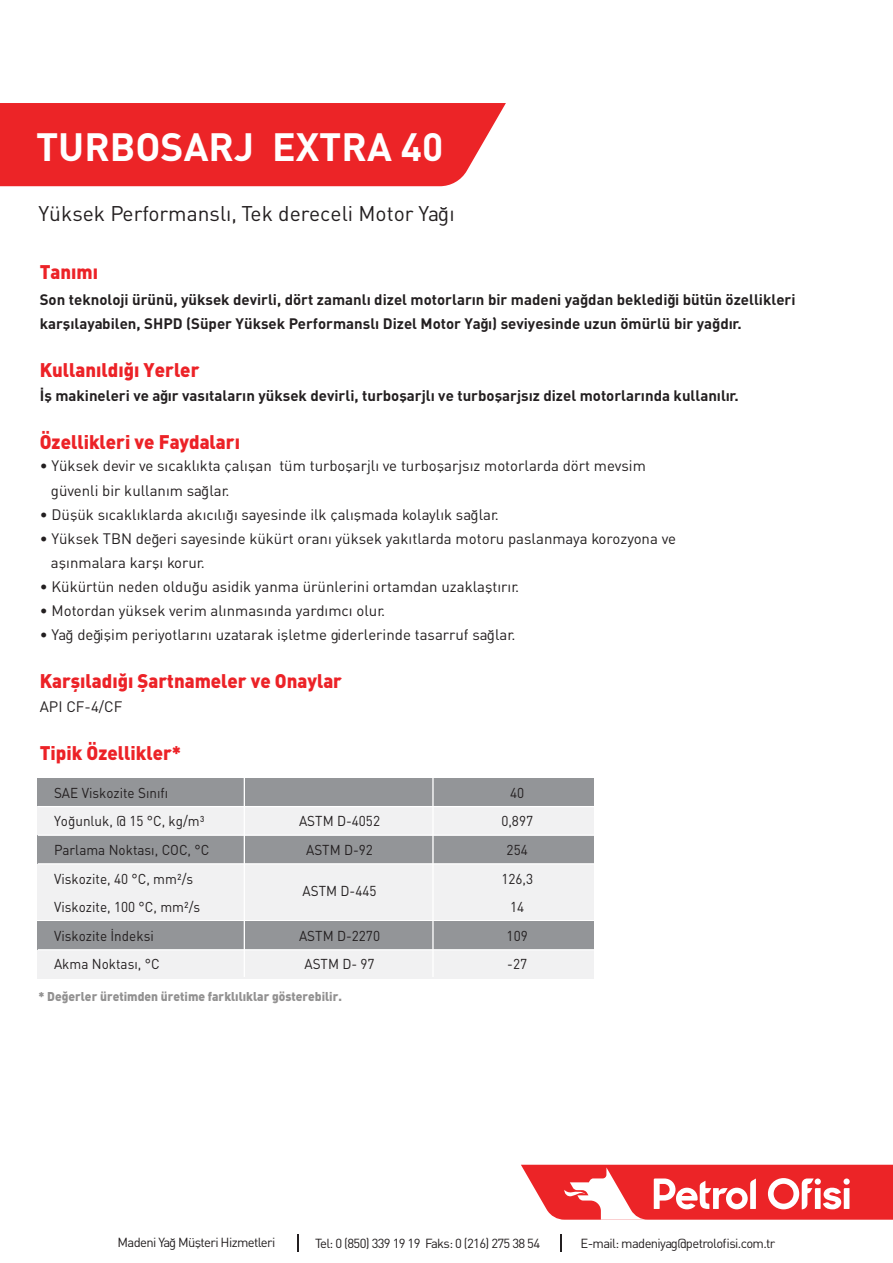
<style>
.page{position:relative;width:893px;height:1263px;background:#fff}
.page>*{position:absolute;margin:0;border:0;box-sizing:border-box;transform-origin:0 0}
.t1{font:39px "DINT Bold Tr";color:#fff}
.t2{font:21px "DIN Tr";color:#231f20}
.t3{font:900 19.5px "DIN";color:#ec2227;scale:.95 1}
.t4{font:15px/24px "DIN Tr";color:#231f20}
.t5{font:15px/24px "DINT Bold Tr";color:#231f20}
.t6{font:14.25px "DIN Tr";color:#231f20;scale:.95 1}
.t7{font:13.05px "DIN Tr";letter-spacing:-.05em;color:#231f20}
.t8{font:12.6px "DIN Black";color:#929191;scale:.95 1}
</style>
<div class="page">
<svg style="left:297px;top:1234px;width:1px;height:18px"></svg>
<svg style="left:560px;top:1234px;width:2px;height:18px"></svg>
<div style="left:0;top:103px;width:506px;height:83px;background:#ec2427"></div>
<svg style="left:521px;top:1165px;width:372px;height:55px"></svg>
<div style="left:38px;top:778px;width:556px;height:29px;background:#939598"></div>
<div style="left:38px;top:807px;width:556px;height:28px;background:#f1f1f2"></div>
<div style="left:38px;top:835px;width:556px;height:29px;background:#939598"></div>
<div style="left:38px;top:864px;width:556px;height:56px;background:#f1f1f2"></div>
<div style="left:38px;top:921px;width:556px;height:29px;background:#939598"></div>
<div style="left:38px;top:950px;width:556px;height:28px;background:#f1f1f2"></div>
<hr style="left:244px;top:778px;width:1px;height:199px;background:#fff">
<hr style="left:38px;top:806px;width:556px;height:1px;background:#fff">
<hr style="left:38px;top:835px;width:556px;height:1px;background:#fff">
<hr style="left:38px;top:863px;width:556px;height:1px;background:#fff">
<hr style="left:38px;top:949px;width:556px;height:1px;background:#fff">
<hr style="left:432px;top:778px;width:2px;height:199px;background:#fff">
<h1 class="t1" style="left:36px;top:121px;width:409px">TURBOSARJ EXTRA 40</h1>
<h2 class="t2" style="left:38px;top:200px;width:418px">Yüksek Performanslı, Tek dereceli Motor Yağı</h2>
<h3 class="t3" style="left:40px;top:259px;width:63px">Tanımı</h3>
<p class="t5" style="left:40px;top:287px;width:757px">Son teknoloji ürünü, yüksek devirli, dört zamanlı dizel motorların bir madeni yağdan beklediği bütün özellikleri karşılayabilen, SHPD (Süper Yüksek Performanslı Dizel Motor Yağı) seviyesinde uzun ömürlü bir yağdır.</p>
<h3 class="t3" style="left:40px;top:357px;width:170px">Kullanıldığı Yerler</h3>
<p class="t5" style="left:40px;top:383px;width:700px">İş makineleri ve ağır vasıtaların yüksek devirli, turboşarjlı ve turboşarjsız dizel motorlarında kullanılır.</p>
<h3 class="t3" style="left:40px;top:429px;width:212px">Özellikleri ve Faydaları</h3>
<p class="t4" style="left:51px;top:454px;width:596px;text-indent:-11px">• Yüksek devir ve sıcaklıkta çalışan tüm turboşarjlı ve turboşarjsız motorlarda dört mevsim güvenli bir kullanım sağlar.</p>
<p class="t4" style="left:40px;top:502px;width:461px">• Düşük sıcaklıklarda akıcılığı sayesinde ilk çalışmada kolaylık sağlar.</p>
<p class="t4" style="left:51px;top:526px;width:626px;text-indent:-11px">• Yüksek TBN değeri sayesinde kükürt oranı yüksek yakıtlarda motoru paslanmaya korozyona ve aşınmalara karşı korur.</p>
<p class="t4" style="left:40px;top:574px;width:481px">• Kükürtün neden olduğu asidik yanma ürünlerini ortamdan uzaklaştırır.</p>
<p class="t4" style="left:40px;top:598px;width:347px">• Motordan yüksek verim alınmasında yardımcı olur.</p>
<p class="t4" style="left:40px;top:622px;width:477px">• Yağ değişim periyotlarını uzatarak işletme giderlerinde tasarruf sağlar.</p>
<h3 class="t3" style="left:40px;top:667px;width:320px">Karşıladığı Şartnameler ve Onaylar</h3>
<p class="t4" style="left:40px;top:694px;width:84px">API CF-4/CF</p>
<h3 class="t3" style="left:40px;top:739px;width:150px">Tipik Özellikler*</h3>
<p class="t6" style="left:54px;top:784px;width:122px">SAE Viskozite Sınıfı</p>
<p class="t6" style="left:510px;top:784px;width:16px">40</p>
<p class="t6" style="left:54px;top:812px;width:160px">Yoğunluk, @ 15 °C, kg/m³</p>
<p class="t6" style="left:299px;top:812px;width:87px">ASTM D-4052</p>
<p class="t6" style="left:501px;top:812px;width:35px">0,897</p>
<p class="t6" style="left:54px;top:841px;width:165px">Parlama Noktası, COC, °C</p>
<p class="t6" style="left:306px;top:841px;width:72px">ASTM D-92</p>
<p class="t6" style="left:507px;top:841px;width:24px">254</p>
<p class="t6" style="left:54px;top:869px;width:148px">Viskozite, 40 °C, mm²/s</p>
<p class="t6" style="left:303px;top:881px;width:79px">ASTM D-445</p>
<p class="t6" style="left:501px;top:869px;width:35px">126,3</p>
<p class="t6" style="left:54px;top:898px;width:155px">Viskozite, 100 °C, mm²/s</p>
<p class="t6" style="left:510px;top:898px;width:16px">14</p>
<p class="t6" style="left:54px;top:926px;width:106px">Viskozite İndeksi</p>
<p class="t6" style="left:299px;top:926px;width:87px">ASTM D-2270</p>
<p class="t6" style="left:507px;top:926px;width:24px">109</p>
<p class="t6" style="left:54px;top:955px;width:113px">Akma Noktası, °C</p>
<p class="t6" style="left:304px;top:955px;width:75px">ASTM D- 97</p>
<p class="t6" style="left:507px;top:955px;width:22px">-27</p>
<p class="t8" style="left:38px;top:988px;width:321px">* Değerler üretimden üretime farklılıklar gösterebilir.</p>
<p class="t7" style="left:118px;top:1234px;width:159px">Madeni Yağ Müşteri Hizmetleri</p>
<p class="t7" style="left:315px;top:1235px;width:226px">Tel: 0 (850) 339 19 19 Faks: 0 (216) 275 38 54</p>
<p class="t7" style="left:580px;top:1235px;width:196px">E-mail: madeniyag@petrolofisi.com.tr</p>
</div>
